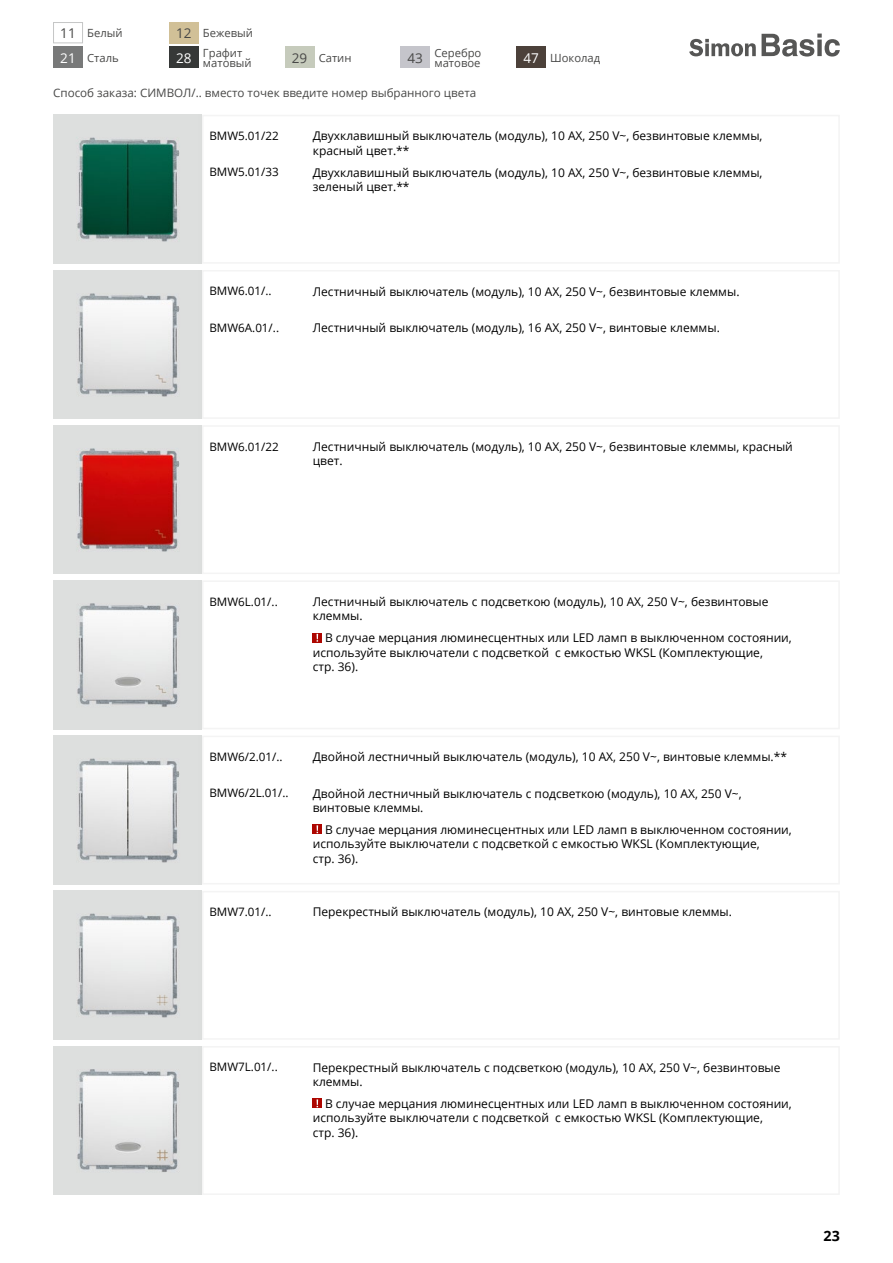
<style>
.page{position:relative;width:893px;height:1263px;background:#fff}
.page>*{position:absolute;margin:0;border:0;box-sizing:border-box;transform-origin:0 0}
.t1{font:700 14.25px "Open Sans";color:#000}
.t2{font:13.5px "Open Sans";color:#484847}
.t3{font:13.5px "Open Sans";color:#fff}
.t4{font:12px/14.4px "Open Sans";color:#000}
.t5{font:11.7px "Open Sans";color:#000}
.t6{font:11.7px "Open Sans";color:#484847}
.t7{font:11.25px/10.5px "Open Sans";color:#484847}
.s1{font-size:13.5px}
</style>
<div class="page">
<svg style="left:689px;top:34px;width:151px;height:23px"></svg>
<div style="left:169px;top:22px;width:30px;height:21px;background:#d1c097"></div>
<div style="left:53px;top:47px;width:30px;height:21px;background:#787979"></div>
<div style="left:169px;top:47px;width:30px;height:21px;background:#363837"></div>
<div style="left:285px;top:47px;width:29px;height:21px;background:#c6cbbc"></div>
<div style="left:400px;top:47px;width:30px;height:21px;background:#c5c5cb"></div>
<div style="left:516px;top:47px;width:30px;height:21px;background:#4c413a"></div>
<div style="left:53px;top:22px;width:30px;height:21px;border:1px solid #c5c6c6"></div>
<img style="left:53px;top:115px;width:149px;height:148px">
<div style="left:202px;top:115px;width:638px;height:149px;border:2px solid #f4f4f4"></div>
<img style="left:53px;top:270px;width:149px;height:149px">
<div style="left:202px;top:270px;width:638px;height:149px;border:2px solid #f4f4f4"></div>
<img style="left:53px;top:425px;width:149px;height:149px">
<div style="left:202px;top:425px;width:638px;height:149px;border:2px solid #f4f4f4"></div>
<img style="left:53px;top:580px;width:149px;height:149px">
<svg style="left:313px;top:633px;width:9px;height:9px"></svg>
<div style="left:202px;top:580px;width:638px;height:149px;border:2px solid #f4f4f4"></div>
<img style="left:53px;top:736px;width:149px;height:148px">
<svg style="left:313px;top:825px;width:9px;height:9px"></svg>
<div style="left:202px;top:736px;width:638px;height:148px;border:2px solid #f4f4f4"></div>
<img style="left:53px;top:891px;width:149px;height:148px">
<div style="left:202px;top:891px;width:638px;height:149px;border:2px solid #f4f4f4"></div>
<img style="left:53px;top:1046px;width:149px;height:149px">
<svg style="left:313px;top:1099px;width:9px;height:9px"></svg>
<div style="left:202px;top:1046px;width:638px;height:149px;border:2px solid #f4f4f4"></div>
<p class="t2" style="left:176px;top:24px;width:17px">12</p>
<p class="t7" style="left:60px;top:27px;width:64px"><span class="s1">11</span> Белый</p>
<p class="t7" style="left:87px;top:52px;width:33px">Сталь</p>
<p class="t7" style="left:203px;top:47px;width:50px">Графит матовый</p>
<p class="t7" style="left:319px;top:52px;width:34px">Сатин</p>
<p class="t7" style="left:434px;top:47px;width:49px">Серебро матовое</p>
<p class="t7" style="left:550px;top:52px;width:52px">Шоколад</p>
<p class="t7" style="left:203px;top:27px;width:51px">Бежевый</p>
<p class="t3" style="left:60px;top:48px;width:17px">21</p>
<p class="t3" style="left:176px;top:48px;width:17px">28</p>
<p class="t2" style="left:292px;top:48px;width:17px">29</p>
<p class="t2" style="left:408px;top:48px;width:17px">43</p>
<p class="t3" style="left:523px;top:48px;width:17px">47</p>
<p class="t6" style="left:53px;top:84px;width:425px">Способ заказа: СИМВОЛ/.. вместо точек введите номер выбранного цвета</p>
<p class="t5" style="left:209px;top:128px;width:71px">BMW5.01/22</p>
<p class="t4" style="left:313px;top:129px;width:451px">Двухклавишный выключатель (модуль), 10 AX, 250 V~, безвинтовые клеммы, красный цвет.**</p>
<p class="t5" style="left:209px;top:164px;width:71px">BMW5.01/33</p>
<p class="t4" style="left:313px;top:165px;width:451px">Двухклавишный выключатель (модуль), 10 AX, 250 V~, безвинтовые клеммы, зеленый цвет.**</p>
<p class="t5" style="left:209px;top:283px;width:64px">BMW6.01/..</p>
<p class="t4" style="left:313px;top:284px;width:428px">Лестничный выключатель (модуль), 10 AX, 250 V~, безвинтовые клеммы.</p>
<p class="t5" style="left:209px;top:319px;width:71px">BMW6A.01/..</p>
<p class="t4" style="left:313px;top:320px;width:409px">Лестничный выключатель (модуль), 16 AX, 250 V~, винтовые клеммы.</p>
<p class="t5" style="left:209px;top:438px;width:71px">BMW6.01/22</p>
<p class="t4" style="left:313px;top:439px;width:482px">Лестничный выключатель (модуль), 10 AX, 250 V~, безвинтовые клеммы, красный цвет.</p>
<p class="t5" style="left:209px;top:593px;width:70px">BMW6L.01/..</p>
<p class="t4" style="left:313px;top:594px;width:457px">Лестничный выключатель с подсветкою (модуль), 10 AX, 250 V~, безвинтовые клеммы.</p>
<p class="t4" style="left:313px;top:630px;width:481px;text-indent:12px">В случае мерцания люминесцентных или LED ламп в выключенном состоянии, используйте выключатели с подсветкой с емкостью WKSL (Комплектующие,<br>стр. 36).</p>
<p class="t5" style="left:209px;top:749px;width:75px">BMW6/2.01/..</p>
<p class="t4" style="left:313px;top:749px;width:476px">Двойной лестничный выключатель (модуль), 10 AX, 250 V~, винтовые клеммы.**</p>
<p class="t5" style="left:209px;top:785px;width:81px">BMW6/2L.01/..</p>
<p class="t4" style="left:313px;top:786px;width:430px">Двойной лестничный выключатель с подсветкою (модуль), 10 AX, 250 V~, винтовые клеммы.</p>
<p class="t4" style="left:313px;top:822px;width:481px;text-indent:12px">В случае мерцания люминесцентных или LED ламп в выключенном состоянии, используйте выключатели с подсветкой с емкостью WKSL (Комплектующие,<br>стр. 36).</p>
<p class="t5" style="left:209px;top:904px;width:64px">BMW7.01/..</p>
<p class="t4" style="left:313px;top:904px;width:421px">Перекрестный выключатель (модуль), 10 AX, 250 V~, винтовые клеммы.</p>
<p class="t5" style="left:209px;top:1059px;width:70px">BMW7L.01/..</p>
<p class="t4" style="left:313px;top:1060px;width:469px">Перекрестный выключатель с подсветкою (модуль), 10 AX, 250 V~, безвинтовые клеммы.</p>
<p class="t4" style="left:313px;top:1096px;width:481px;text-indent:12px">В случае мерцания люминесцентных или LED ламп в выключенном состоянии, используйте выключатели с подсветкой с емкостью WKSL (Комплектующие,<br>стр. 36).</p>
<p class="t1" style="left:823px;top:1226px;width:18px">23</p>
</div>
